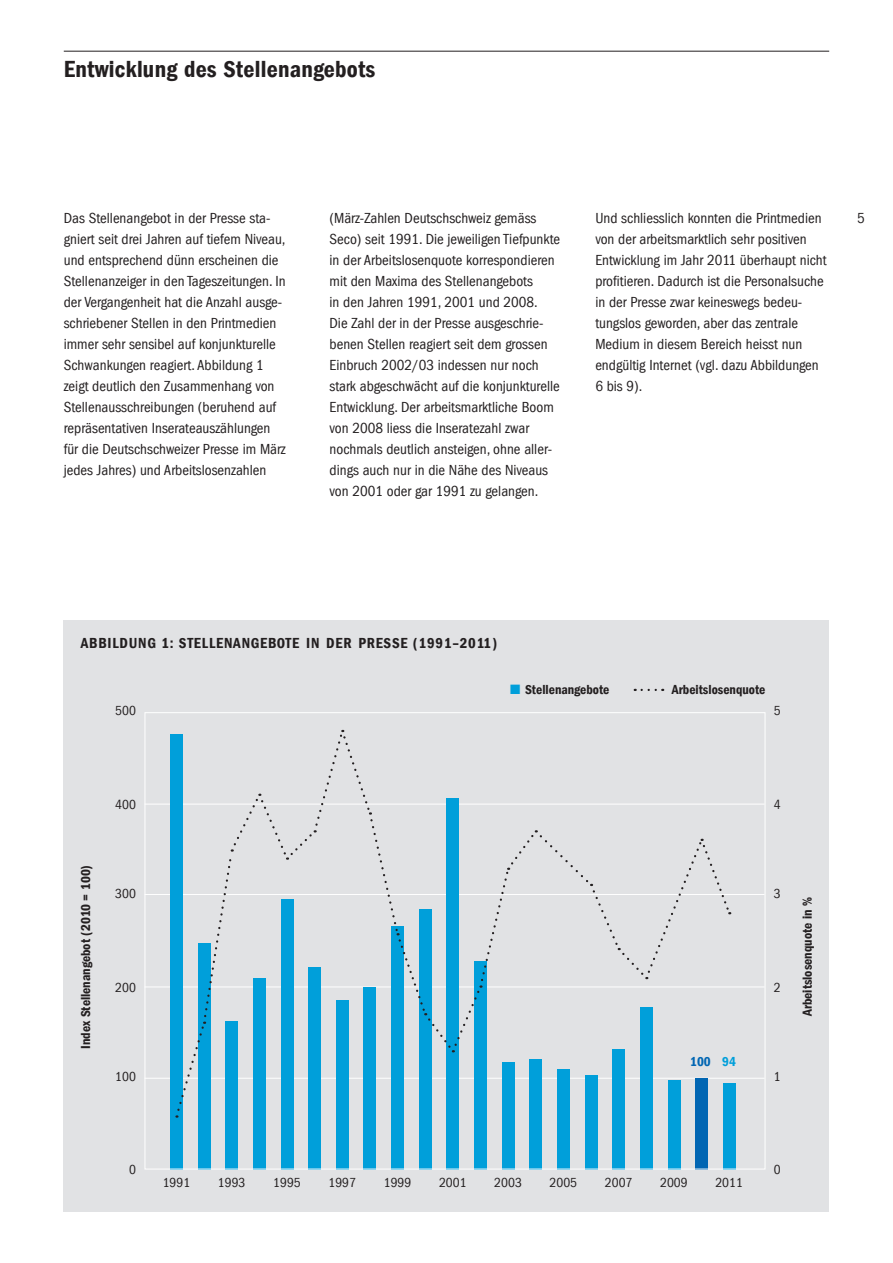
<style>
.page{position:relative;width:893px;height:1263px;background:#fff}
.page>*{position:absolute;margin:0;border:0;box-sizing:border-box;transform-origin:0 0}
.t1{font:24px "Franklin Gothic LT Com Dm Cn";letter-spacing:.01em;color:#231f20}
.t2{font:condensed 15px/21px "Franklin Gothic LT Com";color:#231f20}
.t3{font:15px "Franklin Gothic LT Com Dm Cn";letter-spacing:.05em;color:#231f20}
.t4{font:13.5px "Franklin Gothic LT Com Dm Cn";color:#231f20}
.t5{font:condensed 13.5px "Franklin Gothic LT Com";color:#231f20}
.t6{font:13.5px "Franklin Gothic LT Com Dm Cn";color:#0166b3}
.s1{color:#009fda}
</style>
<div class="page">
<div style="left:64px;top:621px;width:765px;height:591px;background:#e1e2e4"></div>
<hr style="left:64px;top:51px;width:765px;height:1px;background:#231f20">
<hr style="left:145px;top:1078px;width:619px;height:1px;background:#fff">
<hr style="left:145px;top:986px;width:619px;height:1px;background:#fff">
<hr style="left:145px;top:894px;width:619px;height:1px;background:#fff">
<hr style="left:145px;top:804px;width:619px;height:1px;background:#fff">
<div style="left:170px;top:734px;width:13px;height:435px;background:#009fda"></div>
<div style="left:198px;top:943px;width:12px;height:226px;background:#009fda"></div>
<div style="left:225px;top:1020px;width:13px;height:149px;background:#009fda"></div>
<div style="left:253px;top:978px;width:13px;height:191px;background:#009fda"></div>
<div style="left:281px;top:899px;width:12px;height:270px;background:#009fda"></div>
<div style="left:308px;top:966px;width:13px;height:203px;background:#009fda"></div>
<div style="left:336px;top:1000px;width:13px;height:169px;background:#009fda"></div>
<div style="left:364px;top:986px;width:12px;height:183px;background:#009fda"></div>
<div style="left:391px;top:926px;width:13px;height:243px;background:#009fda"></div>
<div style="left:419px;top:909px;width:13px;height:260px;background:#009fda"></div>
<div style="left:446px;top:798px;width:13px;height:371px;background:#009fda"></div>
<div style="left:474px;top:961px;width:13px;height:208px;background:#009fda"></div>
<div style="left:502px;top:1062px;width:12px;height:107px;background:#009fda"></div>
<div style="left:529px;top:1059px;width:13px;height:110px;background:#009fda"></div>
<div style="left:557px;top:1069px;width:13px;height:100px;background:#009fda"></div>
<div style="left:585px;top:1074px;width:12px;height:95px;background:#009fda"></div>
<div style="left:612px;top:1049px;width:13px;height:120px;background:#009fda"></div>
<div style="left:640px;top:1006px;width:13px;height:163px;background:#009fda"></div>
<div style="left:668px;top:1080px;width:12px;height:89px;background:#009fda"></div>
<div style="left:695px;top:1078px;width:13px;height:91px;background:#0166b3"></div>
<div style="left:723px;top:1083px;width:13px;height:86px;background:#009fda"></div>
<svg style="left:642px;top:689px;width:21px;height:2px"></svg>
<svg style="left:176px;top:730px;width:555px;height:388px"></svg>
<h1 class="t1" style="left:64px;top:55px;width:313px">Entwicklung des Stellenangebots</h1>
<p class="t2" style="left:64px;top:208px;width:224px">Das Stellenangebot in der Presse sta&shy;gniert seit drei Jahren auf tiefem Niveau, und entsprechend dünn erscheinen die Stellenanzeiger in den Tageszeitungen. In der Vergangenheit hat die Anzahl ausge&shy;schriebener Stellen in den Printmedien immer sehr sensibel auf konjunkturelle Schwankungen reagiert. Abbildung 1 zeigt deutlich den Zusammenhang von Stellenausschreibungen (beruhend auf repräsentativen Inserateauszählungen für die Deutschschweizer Presse im März jedes Jahres) und Arbeitslosenzahlen</p>
<p class="t2" style="left:330px;top:208px;width:232px">(März-Zahlen Deutschschweiz gemäss Seco) seit 1991. Die jeweiligen Tiefpunkte in der Arbeitslosenquote korrespondieren mit den Maxima des Stellenangebots<br>in den Jahren 1991, 2001 und 2008.<br>Die Zahl der in der Presse ausgeschrie&shy;benen Stellen reagiert seit dem grossen Einbruch 2002/03 indessen nur noch stark abgeschwächt auf die konjunkturelle Entwicklung. Der arbeitsmarktliche Boom von 2008 liess die Inseratezahl zwar nochmals deutlich ansteigen, ohne aller&shy;dings auch nur in die Nähe des Niveaus von 2001 oder gar 1991 zu gelangen.</p>
<p class="t2" style="left:595px;top:208px;width:233px">Und schliesslich konnten die Printmedien von der arbeitsmarktlich sehr positiven Entwicklung im Jahr 2011 überhaupt nicht profitieren. Dadurch ist die Personalsuche in der Presse zwar keineswegs bedeu&shy;tungslos geworden, aber das zentrale Medium in diesem Bereich heisst nun endgültig Internet (vgl. dazu Abbildungen 6 bis 9).</p>
<p class="t2" style="left:857px;top:208px;width:9px">5</p>
<p class="t3" style="left:81px;top:635px;width:9px">abbi</p>
<p class="t3" style="left:112px;top:635px;width:272px">ldung 1: stellenangebote in der presse</p>
<p class="t3" style="left:413px;top:635px;width:86px">(1991–2011)</p>
<p class="t5" style="left:115px;top:703px;width:22px">500</p>
<p class="t4" style="left:510px;top:682px;width:101px"><span class="s1">■</span> Stellenangebote</p>
<p class="t4" style="left:672px;top:682px;width:95px">Arbeitslosenquote</p>
<p class="t5" style="left:774px;top:703px;width:8px">5</p>
<p class="t4" style="left:78px;top:1049px;width:185px;rotate:-90deg">Index Stellenangebot (2010 = 100)</p>
<p class="t5" style="left:115px;top:797px;width:22px">400</p>
<p class="t5" style="left:115px;top:886px;width:22px">300</p>
<p class="t5" style="left:115px;top:979px;width:22px">200</p>
<p class="t5" style="left:115px;top:1069px;width:22px">100</p>
<p class="t6" style="left:690px;top:1053px;width:47px">100 <span class="s1">94</span></p>
<p class="t5" style="left:774px;top:797px;width:8px">4</p>
<p class="t5" style="left:774px;top:886px;width:8px">3</p>
<p class="t5" style="left:774px;top:979px;width:8px">2</p>
<p class="t5" style="left:774px;top:1069px;width:8px">1</p>
<p class="t4" style="left:800px;top:1016px;width:121px;rotate:-90deg">Arbeitslosenquote in %</p>
<p class="t5" style="left:129px;top:1162px;width:8px">0</p>
<p class="t5" style="left:774px;top:1162px;width:8px">0</p>
<p class="t5" style="left:163px;top:1175px;width:29px">1991</p>
<p class="t5" style="left:218px;top:1175px;width:29px">1993</p>
<p class="t5" style="left:273px;top:1175px;width:29px">1995</p>
<p class="t5" style="left:328px;top:1175px;width:29px">1997</p>
<p class="t5" style="left:384px;top:1175px;width:29px">1999</p>
<p class="t5" style="left:439px;top:1175px;width:29px">2001</p>
<p class="t5" style="left:494px;top:1175px;width:29px">2003</p>
<p class="t5" style="left:550px;top:1175px;width:29px">2005</p>
<p class="t5" style="left:605px;top:1175px;width:29px">2007</p>
<p class="t5" style="left:660px;top:1175px;width:29px">2009</p>
<p class="t5" style="left:715px;top:1175px;width:29px">2011</p>
</div>
